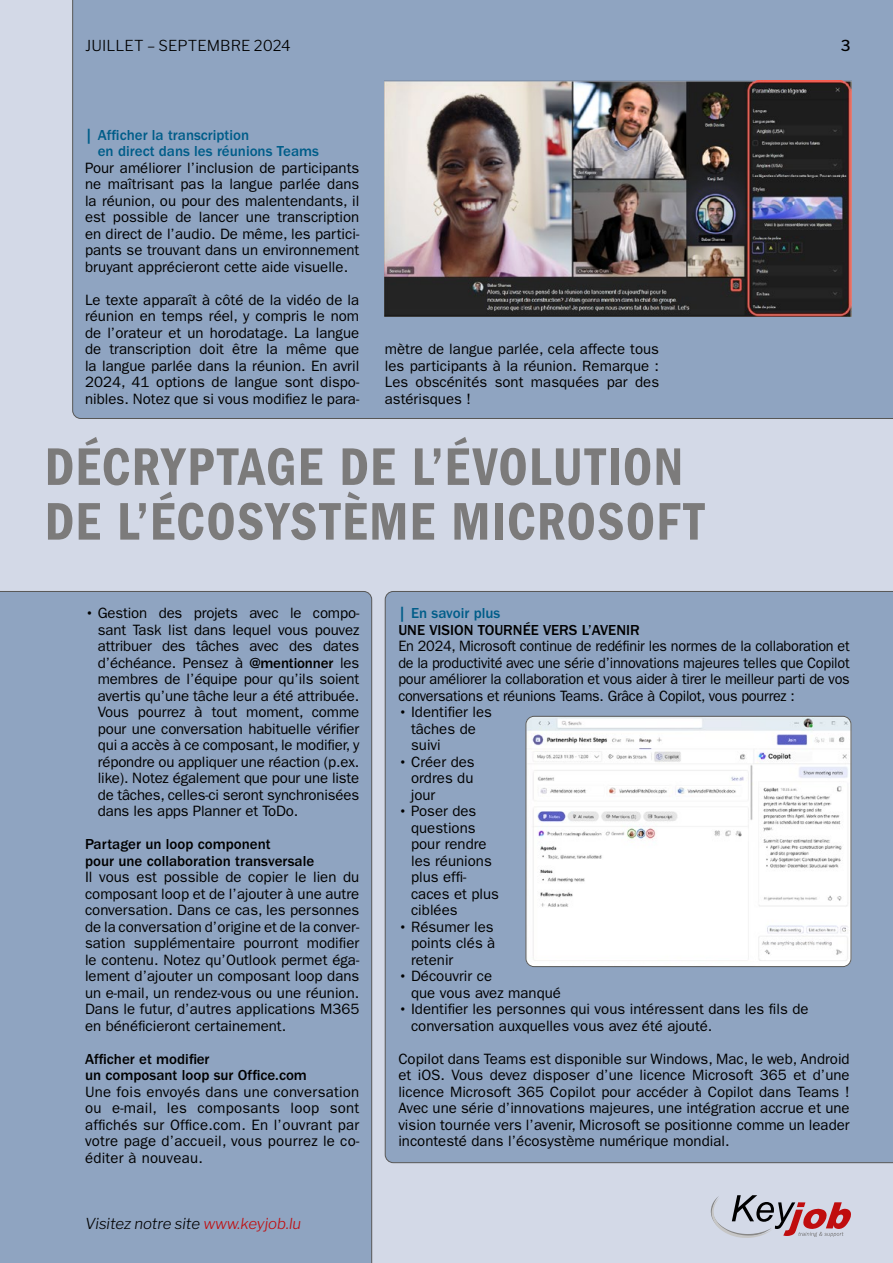
<style>
.page{position:relative;width:893px;height:1263px;background:#d3d9e7}
.page>*{position:absolute;margin:0;border:0;box-sizing:border-box;transform-origin:0 0}
.t1{font:54.75px/54.8px "ITC Franklin Gothic Std Dm Cd";letter-spacing:.025em;color:#7c7b7b;scale:.96 1}
.t2{font:15px/16.5px "ITC Franklin Gothic Std";color:#000;text-align:justify}
.t3{font:15px/16.5px "ITC Franklin Gothic Std";color:#000;text-align:justify;scale:.96 1}
.t4{font:500 15px/16.5px "ITC Franklin Gothic Std";color:#000}
.t5{font:500 15px/16.5px "ITC Franklin Gothic Std";color:#005d89}
.t6{font:italic 100 15px "Libre Franklin";color:#000}
.t7{font:100 15px "Libre Franklin";letter-spacing:.005em;color:#000}
.s1{font-weight:500}
.s2{color:#c00d0e}
</style>
<div class="page">
<div style="left:72px;top:0;width:821px;height:419px;background:#8fa4c1"></div>
<div style="left:0;top:591px;width:372px;height:672px;background:#8fa4c1"></div>
<img style="left:385px;top:81px;width:466px;height:236px">
<div style="left:385px;top:591px;width:508px;height:572px;background:#8fa4c1"></div>
<img style="left:525px;top:716px;width:326px;height:251px">
<div style="left:525px;top:716px;width:326px;height:251px;border:1px solid #575756;border-radius:8px"></div>
<svg style="left:711px;top:1195px;width:140px;height:43px"></svg>
<p class="t7" style="left:85px;top:34px;width:207px">JUILLET – SEPTEMBRE 2024</p>
<p class="t7" style="left:841px;top:34px;width:11px">3</p>
<p class="t5" style="left:98px;top:127px;width:223px;text-indent:-13px">| Afficher la transcription<br>en direct dans les réunions Teams</p>
<p class="t2" style="left:85px;top:160px;width:276px">Pour améliorer l’inclusion de participants ne maîtrisant pas la langue parlée dans la réunion, ou pour des malentendants, il est possible de lancer une transcription en direct de l’audio. De même, les partici&shy;pants se trouvant dans un environnement bruyant apprécieront cette aide visuelle.</p>
<p class="t2" style="left:85px;top:292px;width:276px">Le texte apparaît à côté de la vidéo de la réunion en temps réel, y compris le nom de l’orateur et un horodatage. La langue de transcription doit être la même que la langue parlée dans la réunion. En avril 2024, 41 options de langue sont dispo&shy;nibles. Notez que si vous modifiez le para-</p>
<p class="t2" style="left:385px;top:341px;width:276px">mètre de langue parlée, cela affecte tous les participants à la réunion. Remarque :<br>Les obscénités sont masquées par des astérisques !</p>
<h1 class="t1" style="left:45px;top:440px;width:689px">DÉCRYPTAGE DE L’ÉVOLUTION<br>DE L’ÉCOSYSTÈME MICROSOFT</h1>
<p class="t2" style="left:98px;top:605px;width:263px;text-indent:-13px"><span class="s1">•</span> Gestion des projets avec le compo&shy;sant Task list dans lequel vous pouvez attribuer des tâches avec des dates d’échéance. Pensez à <span class="s1">@mentionner</span> les membres de l’équipe pour qu’ils soient avertis qu’une tâche leur a été attribuée.<br>Vous pourrez à tout moment, comme pour une conversation habituelle vérifier qui a accès à ce composant, le modifier, y répondre ou appliquer une réaction (p.ex. like). Notez également que pour une liste de tâches, celles-ci seront synchronisées dans les apps Planner et ToDo.</p>
<p class="t4" style="left:85px;top:836px;width:231px">Partager un loop component<br>pour une collaboration transversale</p>
<p class="t2" style="left:85px;top:869px;width:276px">Il vous est possible de copier le lien du composant loop et de l’ajouter à une autre conversation. Dans ce cas, les personnes de la conversation d’origine et de la conver&shy;sation supplémentaire pourront modifier le contenu. Notez qu’Outlook permet éga&shy;lement d’ajouter un composant loop dans un e-mail, un rendez-vous ou une réunion.<br>Dans le futur, d’autres applications M365 en bénéficieront certainement.</p>
<p class="t4" style="left:85px;top:1051px;width:223px">Afficher et modifier<br>un composant loop sur Office.com</p>
<p class="t2" style="left:85px;top:1084px;width:276px">Une fois envoyés dans une conversation ou e-mail, les composants loop sont affichés sur Office.com. En l’ouvrant par votre page d’accueil, vous pourrez le co&shy;éditer à nouveau.</p>
<p class="t6" style="left:85px;top:1212px;width:218px">Visitez notre site <span class="s2">www.keyjob.lu</span></p>
<p class="t5" style="left:398px;top:605px;width:104px">| En savoir plus</p>
<p class="t4" style="left:398px;top:622px;width:243px">UNE VISION TOURNÉE VERS L’AVENIR</p>
<p class="t3" style="left:398px;top:638px;width:472px">En 2024, Microsoft continue de redéfinir les normes de la collaboration et de la productivité avec une série d’innovations majeures telles que Copilot pour améliorer la collaboration et vous aider à tirer le meilleur parti de vos conversations et réunions Teams. Grâce à Copilot, vous pourrez :</p>
<p class="t2" style="left:411px;top:704px;width:82px;text-align:left;text-indent:-13px"><span class="s1">•</span> Identifier les tâches de suivi</p>
<p class="t2" style="left:411px;top:754px;width:65px;text-indent:-13px"><span class="s1">•</span> Créer des ordres du jour</p>
<p class="t2" style="left:411px;top:803px;width:89px;text-align:left;text-indent:-13px"><span class="s1">•</span> Poser des questions pour rendre les réunions plus effi&shy;caces et plus ciblées</p>
<p class="t2" style="left:411px;top:919px;width:86px;text-align:left;text-indent:-13px"><span class="s1">•</span> Résumer les points clés à retenir</p>
<p class="t2" style="left:411px;top:968px;width:151px;text-indent:-13px"><span class="s1">•</span> Découvrir ce<br>que vous avez manqué</p>
<p class="t2" style="left:411px;top:1001px;width:399px;text-indent:-13px"><span class="s1">•</span> Identifier les personnes qui vous intéressent dans les fils de conversation auxquelles vous avez été ajouté.</p>
<p class="t2" style="left:398px;top:1051px;width:453px">Copilot dans Teams est disponible sur Windows, Mac, le web, Android et iOS. Vous devez disposer d’une licence Microsoft 365 et d’une licence Microsoft 365 Copilot pour accéder à Copilot dans Teams !<br>Avec une série d’innovations majeures, une intégration accrue et une vision tournée vers l’avenir, Microsoft se positionne comme un leader incontesté dans l’écosystème numérique mondial.</p>
</div>
